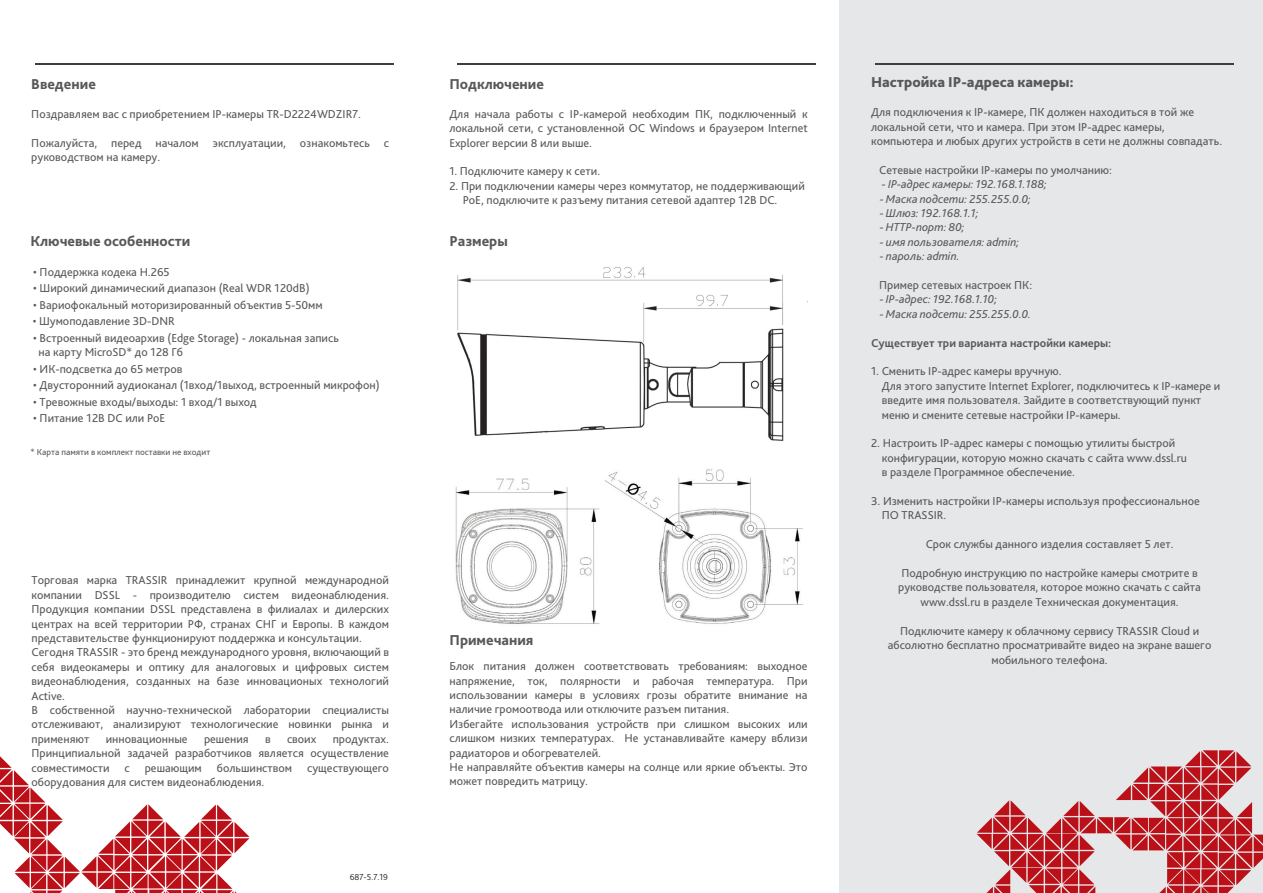
<style>
.page{position:relative;width:1263px;height:893px;background:#fff}
.page>*{position:absolute;margin:0;border:0;box-sizing:border-box;transform-origin:0 0}
.t1{font:800 15px "Bliss Pro";color:#57585a}
.t2{font:800 15px "Bliss Pro";color:#57585a}
.t3{font:12px/14.4px "Bliss Pro";color:#57585a}
.t4{font:italic 12px "Bliss Pro";color:#57585a}
.t5{font:700 12px "Bliss Pro";color:#57585a}
.t6{font:9px "Bliss Pro";color:#57585a}
.t7{font:300 9px "Bliss Pro";color:#231f20}
</style>
<div class="page">
<div style="left:840px;top:0;width:423px;height:893px;background:#e6e7e9"></div>
<svg style="left:977px;top:750px;width:286px;height:143px"></svg>
<hr style="left:457px;top:63px;width:359px;height:1px;background:#3e3e3f">
<hr style="left:35px;top:63px;width:359px;height:1px;background:#3e3e3f">
<svg style="left:0;top:756px;width:249px;height:137px"></svg>
<hr style="left:875px;top:63px;width:359px;height:2px;background:#3e3e3f">
<img style="left:457px;top:267px;width:327px;height:174px">
<img style="left:455px;top:469px;width:348px;height:155px">
<p class="t1" style="left:31px;top:75px;width:66px">Введение</p>
<p class="t3" style="left:31px;top:106px;width:331px">Поздравляем вас с приобретением IP-камеры TR-D2224WDZIR7.</p>
<p class="t3" style="left:31px;top:135px;width:359px">Пожалуйста, перед началом эксплуатации, ознакомьтесь с руководством на камеру.</p>
<p class="t1" style="left:31px;top:232px;width:161px">Ключевые особенности</p>
<p class="t3" style="left:33px;top:264px;width:138px">• Поддержка кодека H.265</p>
<p class="t3" style="left:33px;top:281px;width:278px">• Широкий динамический диапазон (Real WDR 120dB)</p>
<p class="t3" style="left:33px;top:297px;width:291px">• Вариофокальный моторизированный объектив 5-50мм</p>
<p class="t3" style="left:33px;top:314px;width:144px">• Шумоподавление 3D-DNR</p>
<p class="t3" style="left:39px;top:330px;width:302px;text-indent:-5px">• Встроенный видеоархив (Edge Storage) - локальная запись на карту MicroSD* до 128 Гб</p>
<p class="t3" style="left:33px;top:361px;width:151px">• ИК-подсветка до 65 метров</p>
<p class="t3" style="left:33px;top:378px;width:348px">• Двусторонний аудиоканал (1вход/1выход, встроенный микрофон)</p>
<p class="t3" style="left:33px;top:394px;width:225px">• Тревожные входы/выходы: 1 вход/1 выход</p>
<p class="t3" style="left:33px;top:411px;width:134px">• Питание 12В DC или PoE</p>
<p class="t6" style="left:31px;top:446px;width:181px">* Карта памяти в комплект поставки не входит</p>
<p class="t3" style="left:32px;top:573px;width:359px">Торговая марка TRASSIR принадлежит крупной международной компании DSSL - производителю систем видеонаблюдения.<br>Продукция компании DSSL представлена в филиалах и дилерских центрах на всей территории РФ, странах СНГ и Европы. В каждом представительстве функционируют поддержка и консультации.<br>Сегодня TRASSIR - это бренд международного уровня, включающий в себя видеокамеры и оптику для аналоговых и цифровых систем видеонаблюдения, созданных на базе инновационых технологий Active.<br>В собственной научно-технической лаборатории специалисты отслеживают, анализируют технологические новинки рынка и применяют</p>
<p class="t3" style="left:32px;top:731px;width:359px;text-align:justify;text-indent:301px">продуктах.<br>Принципиальной задачей разработчиков является осуществление совместимости с решающим большинством существующего оборудования для систем видеонаблюдения.</p>
<p class="t3" style="left:106px;top:731px;width:83px">инновационные</p>
<p class="t3" style="left:204px;top:731px;width:46px">решения</p>
<p class="t3" style="left:265px;top:731px;width:7px">в</p>
<p class="t3" style="left:287px;top:731px;width:31px">своих</p>
<p class="t7" style="left:350px;top:871px;width:40px">687-5.7.19</p>
<p class="t1" style="left:449px;top:75px;width:96px">Подключение</p>
<p class="t3" style="left:449px;top:106px;width:360px;text-align:justify">Для начала работы с IP-камерой необходим ПК, подключенный к локальной сети, с установленной ОС Windows и браузером Internet Explorer версии 8 или выше.</p>
<p class="t3" style="left:449px;top:164px;width:152px">1. Подключите камеру к сети.</p>
<p class="t3" style="left:463px;top:178px;width:344px;text-indent:-13px">2. При подключении камеры через коммутатор, не поддерживающий<br>РоЕ, подключите к разъему питания сетевой адаптер 12В DC.</p>
<p class="t1" style="left:449px;top:232px;width:60px">Размеры</p>
<p class="t1" style="left:449px;top:631px;width:85px">Примечания</p>
<p class="t3" style="left:449px;top:659px;width:360px">Блок питания должен соответствовать требованиям: выходное напряжение, ток, полярности и рабочая температура. При использовании камеры в условиях грозы обратите внимание на наличие громоотвода или отключите разъем питания.<br>Избегайте использования устройств при слишком высоких или слишком низких температурах. Не устанавливайте камеру вблизи радиаторов и обогревателей.<br>Не направляйте объектив камеры на солнце или яркие объекты. Это может повредить матрицу.</p>
<p class="t2" style="left:871px;top:73px;width:204px">Настройка IP-адреса камеры:</p>
<p class="t3" style="left:871px;top:105px;width:353px">Для подключения к IP-камере, ПК должен находиться в той же локальной сети, что и камера. При этом IP-адрес камеры, компьютера и любых других устройств в сети не должны совпадать.</p>
<p class="t3" style="left:879px;top:162px;width:234px">Сетевые настройки IP-камеры по умолчанию:</p>
<p class="t4" style="left:882px;top:177px;width:167px">- IP-адрес камеры: 192.168.1.188;</p>
<p class="t4" style="left:880px;top:191px;width:153px">- Маска подсети: 255.255.0.0;</p>
<p class="t4" style="left:880px;top:206px;width:100px">- Шлюз: 192.168.1.1;</p>
<p class="t4" style="left:880px;top:220px;width:86px">- HTTP-порт: 80;</p>
<p class="t4" style="left:880px;top:234px;width:141px">- имя пользователя: admin;</p>
<p class="t4" style="left:880px;top:249px;width:81px">- пароль: admin.</p>
<p class="t3" style="left:879px;top:278px;width:155px">Пример сетевых настроек ПК:</p>
<p class="t4" style="left:880px;top:292px;width:119px">- IP-адрес: 192.168.1.10;</p>
<p class="t4" style="left:880px;top:306px;width:153px">- Маска подсети: 255.255.0.0.</p>
<p class="t5" style="left:871px;top:335px;width:242px">Существует три варианта настройки камеры:</p>
<p class="t3" style="left:882px;top:364px;width:340px;text-indent:-11px">1. Сменить IP-адрес камеры вручную.<br>Для этого запустите Internet Explorer, подключитесь к IP-камере и введите имя пользователя. Зайдите в соответствующий пункт меню и смените сетевые настройки IP-камеры.</p>
<p class="t3" style="left:882px;top:436px;width:307px;text-indent:-11px">2. Настроить IP-адрес камеры с помощью утилиты быстрой конфигурации, которую можно скачать с сайта www.dssl.ru в разделе Программное обеспечение.</p>
<p class="t3" style="left:882px;top:494px;width:320px;text-indent:-11px">3. Изменить настройки IP-камеры используя профессиональное<br>ПО TRASSIR.</p>
<p class="t3" style="left:926px;top:537px;width:249px">Срок службы данного изделия составляет 5 лет.</p>
<p class="t3" style="left:898px;top:566px;width:304px;text-align:center">Подробную инструкцию по настройке камеры смотрите в руководстве пользователя, которое можно скачать с сайта www.dssl.ru в разделе Техническая документация.</p>
<p class="t3" style="left:888px;top:623px;width:325px;text-align:center">Подключите камеру к облачному сервису TRASSIR Cloud и абсолютно бесплатно просматривайте видео на экране вашего мобильного телефона.</p>
</div>
